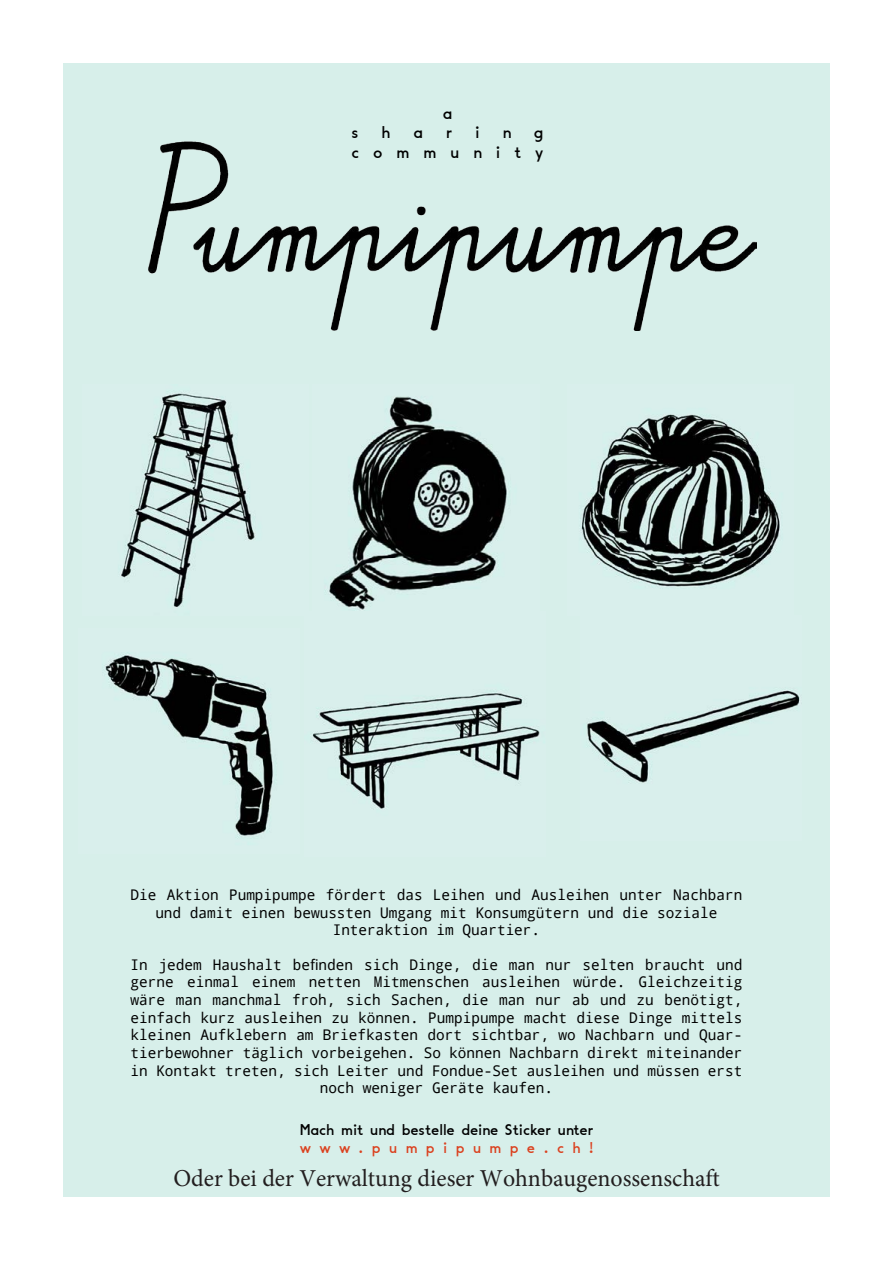
<style>
.page{position:relative;width:893px;height:1263px;background:#fff}
.page>*{position:absolute;margin:0;border:0;box-sizing:border-box;transform-origin:0 0}
.t1{font:24.3px "Minion Pro";color:#221e1f}
.t2{font:600 16.65px/20px "Rapport Webfont";letter-spacing:.86em;color:#000;text-align:right}
.t3{font:600 15.15px "Rapport Webfont";color:#000}
.t4{font:600 15.15px "Rapport Webfont";letter-spacing:.565em;color:#db411f}
.t5{font:14.7px/17.5px "Droid Sans Mono";color:#000;text-align:center}
</style>
<div class="page">
<div style="left:64px;top:64px;width:765px;height:1133px;background:#d7efea"></div>
<img style="left:145px;top:131px;width:612px;height:199px">
<img style="left:313px;top:385px;width:226px;height:226px">
<img style="left:567px;top:385px;width:227px;height:231px">
<img style="left:82px;top:385px;width:227px;height:231px">
<img style="left:305px;top:611px;width:240px;height:245px">
<img style="left:79px;top:628px;width:220px;height:225px">
<img style="left:581px;top:616px;width:220px;height:224px">
<p class="t2" style="left:443px;top:102px;width:11px">a</p>
<p class="t2" style="left:352px;top:122px;width:9px">s</p>
<p class="t2" style="left:382px;top:122px;width:10px">h</p>
<p class="t2" style="left:413px;top:122px;width:11px">a</p>
<p class="t2" style="left:446px;top:122px;width:8px">r</p>
<p class="t2" style="left:475px;top:122px;width:6px">i</p>
<p class="t2" style="left:503px;top:122px;width:10px">n</p>
<p class="t2" style="left:352px;top:122px;width:193px">g community</p>
<p class="t5" style="left:131px;top:885px;width:613px">Die Aktion Pumpipumpe fördert das Leihen und Ausleihen unter Nachbarn und damit einen bewussten Umgang mit Konsumgütern und die soziale<br>Interaktion im Quartier.</p>
<p class="t5" style="left:131px;top:955px;width:613px">In jedem Haushalt befinden sich Dinge, die man nur selten braucht und gerne einmal einem netten Mitmenschen ausleihen würde. Gleichzeitig wäre man manchmal froh, sich Sachen, die man nur ab und zu benötigt, einfach kurz ausleihen zu können. Pumpipumpe macht diese Dinge mittels kleinen Aufklebern am Briefkasten dort sichtbar, wo Nachbarn und Quar&shy;tierbewohner täglich vorbeigehen. So können Nachbarn direkt miteinander in Kontakt treten, sich Leiter und Fondue-Set ausleihen und müssen erst noch weniger Geräte kaufen.</p>
<p class="t3" style="left:300px;top:1120px;width:295px">Mach mit und bestelle deine Sticker unter</p>
<p class="t4" style="left:300px;top:1138px;width:295px">www.pumpipumpe.ch!</p>
<h1 class="t1" style="left:173px;top:1161px;width:548px">Oder bei der Verwaltung dieser Wohnbaugenossenschaft</h1>
</div>
